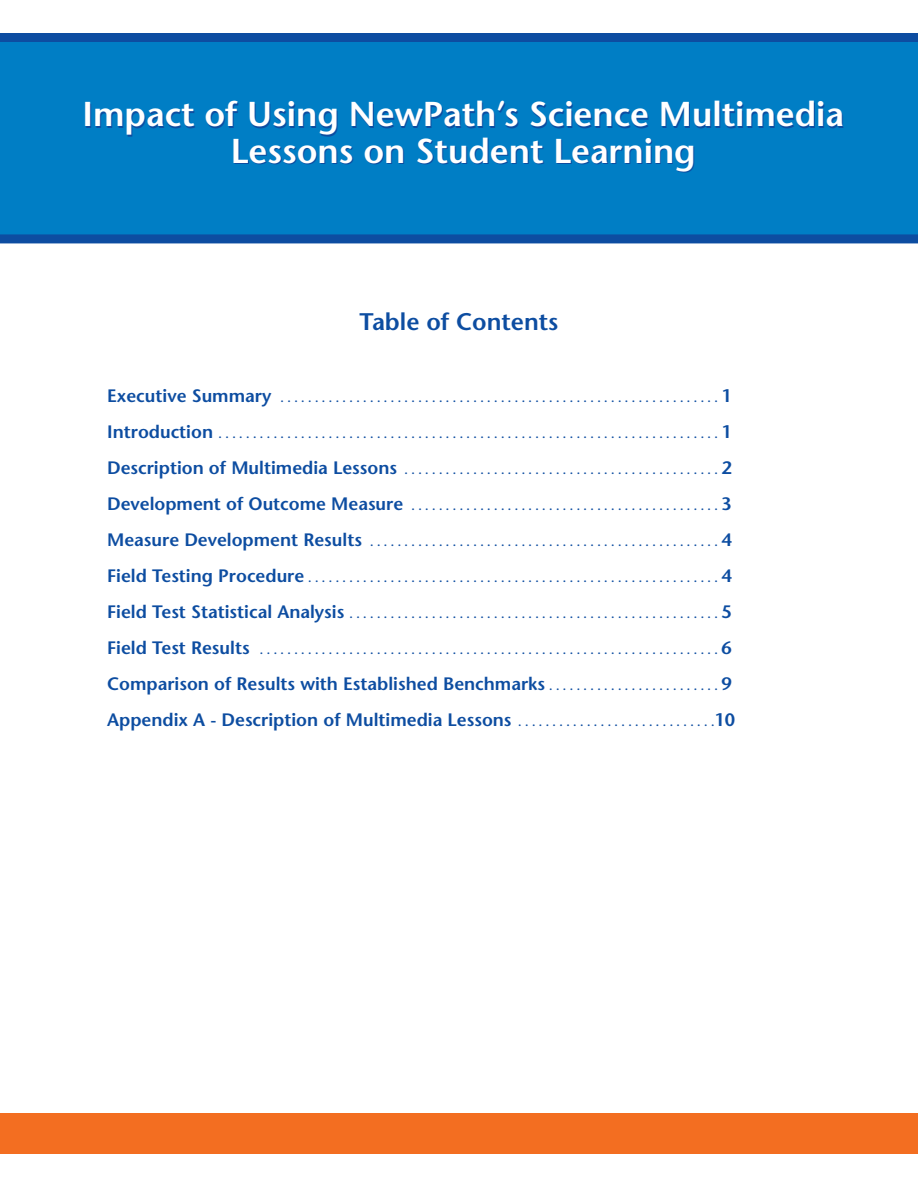
<style>
.page{position:relative;width:918px;height:1188px;background:#fff}
.page>*{position:absolute;margin:0;border:0;box-sizing:border-box;transform-origin:0 0}
.t1{font:600 34.5px/37.5px "Stone Sans";color:#fff;text-align:center}
.t2{font:600 24px "Stone Sans";color:#0d4da1}
.t3{font:600 18px/36px "Stone Sans";color:#0d4da1}
.t4{font:600 12px "Stone Sans";color:#0d4da1}
.s1{font-size:18px}
.s2{font-size:12px}
</style>
<div class="page">
<div style="left:0;top:40px;width:918px;height:199px;background:#007ec5"></div>
<div style="left:0;top:1113px;width:918px;height:41px;background:#f36e21"></div>
<div style="left:0;top:33px;width:918px;height:9px;background:#0d4da1"></div>
<div style="left:0;top:234px;width:918px;height:9px;background:#0d4da1"></div>
<h1 class="t1" style="left:83px;top:99px;width:763px">Impact of Using NewPath’s Science Multimedia<br>Lessons on Student Learning</h1>
<h2 class="t2" style="left:360px;top:313px;width:200px">Table of Contents</h2>
<p class="t4" style="left:107px;top:393px;width:626px"><span class="s1">Executive Summary</span> . . . . . . . . . . . . . . . . . . . . . . . . . . . . . . . . . . . . . . . . . . . . . . . . . . . . . . . . . . . . . . . . <span class="s1">1</span></p>
<p class="t4" style="left:107px;top:429px;width:626px"><span class="s1">Introduction</span> . . . . . . . . . . . . . . . . . . . . . . . . . . . . . . . . . . . . . . . . . . . . . . . . . . . . . . . . . . . . . . . . . . . . . . . . . <span class="s1">1</span></p>
<p class="t4" style="left:107px;top:465px;width:626px"><span class="s1">Description of Multimedia Lessons</span> . . . . . . . . . . . . . . . . . . . . . . . . . . . . . . . . . . . . . . . . . . . . . . <span class="s1">2</span></p>
<p class="t4" style="left:107px;top:501px;width:626px"><span class="s1">Development of Outcome Measure</span> . . . . . . . . . . . . . . . . . . . . . . . . . . . . . . . . . . . . . . . . . . . . . <span class="s1">3</span></p>
<p class="t4" style="left:107px;top:537px;width:626px"><span class="s1">Measure Development Results</span> . . . . . . . . . . . . . . . . . . . . . . . . . . . . . . . . . . . . . . . . . . . . . . . . . . . <span class="s1">4</span></p>
<p class="t4" style="left:107px;top:573px;width:626px"><span class="s1">Field Testing Procedure</span> . . . . . . . . . . . . . . . . . . . . . . . . . . . . . . . . . . . . . . . . . . . . . . . . . . . . . . . . . . . . <span class="s1">4</span></p>
<p class="t4" style="left:107px;top:609px;width:626px"><span class="s1">Field Test Statistical Analysis</span> . . . . . . . . . . . . . . . . . . . . . . . . . . . . . . . . . . . . . . . . . . . . . . . . . . . . . . <span class="s1">5</span></p>
<p class="t4" style="left:107px;top:645px;width:626px"><span class="s1">Field Test Results</span> . . . . . . . . . . . . . . . . . . . . . . . . . . . . . . . . . . . . . . . . . . . . . . . . . . . . . . . . . . . . . . . . . . . <span class="s1">6</span></p>
<h3 class="t3" style="left:107px;top:668px;width:630px">Comparison of Results with Established Benchmarks <span class="s2">. . . . . . . . . . . . . . . . . . . . . . . . .</span> 9<br>Appendix A - Description of Multimedia Lessons <span class="s2">. . . . . . . . . . . . . . . . . . . . . . . . . . . . .</span>10</h3>
</div>
